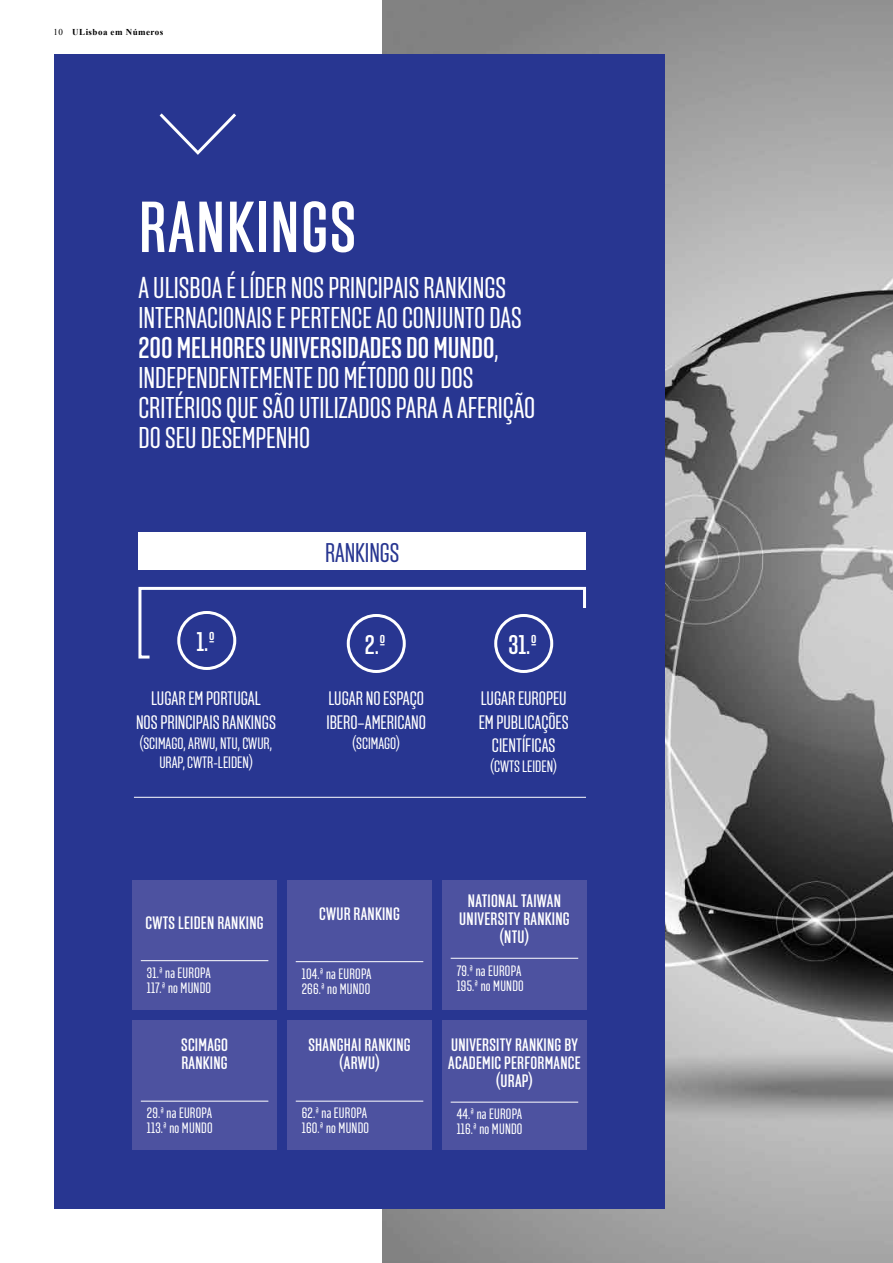
<style>
.page{position:relative;width:893px;height:1263px;background:#fff}
.page>*{position:absolute;margin:0;border:0;box-sizing:border-box;transform-origin:0 0}
.t1{font:500 72px "Solido Compressed";letter-spacing:.025em;color:#fff}
.t2{font:30px/30px "Solido Compressed";color:#fff}
.t3{font:500 27px "Solido Compressed";color:#fff}
.t4{font:27px "Solido Compressed";color:#283691}
.t5{font:19.5px/23.4px "Solido Compressed";color:#fff;text-align:center}
.t6{font:500 18px/18px "Solido Compressed";letter-spacing:.015em;color:#fff;text-align:center}
.t7{font:16.5px/19.8px "Solido Compressed";color:#fff;text-align:center}
.t8{font:15px/15px "Solido Compressed";letter-spacing:.015em;color:#fff}
.t9{font:700 9px "Times New Roman";letter-spacing:.05em;color:#000}
.s1{font-weight:400}
.s2{font-weight:500}
</style>
<div class="page">
<img style="left:383px;top:0;width:510px;height:1263px">
<div style="left:54px;top:54px;width:611px;height:1155px;background:#283691"></div>
<svg style="left:160px;top:113px;width:76px;height:42px"></svg>
<div style="left:287px;top:880px;width:145px;height:130px;background:#4d52a0"></div>
<hr style="left:296px;top:961px;width:127px;height:1px;background:#fff">
<div style="left:132px;top:880px;width:145px;height:130px;background:#4d52a0"></div>
<hr style="left:141px;top:960px;width:127px;height:1px;background:#fff">
<div style="left:442px;top:880px;width:145px;height:130px;background:#4d52a0"></div>
<hr style="left:451px;top:958px;width:127px;height:1px;background:#fff">
<div style="left:442px;top:1020px;width:145px;height:129px;background:#4d52a0"></div>
<hr style="left:451px;top:1102px;width:127px;height:1px;background:#fff">
<div style="left:132px;top:1020px;width:145px;height:129px;background:#4d52a0"></div>
<hr style="left:141px;top:1101px;width:127px;height:1px;background:#fff">
<div style="left:177px;top:611px;width:59px;height:59px;border:3px solid #fff;border-radius:50%"></div>
<div style="left:347px;top:614px;width:59px;height:59px;border:3px solid #fff;border-radius:50%"></div>
<div style="left:494px;top:614px;width:59px;height:59px;border:3px solid #fff;border-radius:50%"></div>
<svg style="left:138px;top:586px;width:448px;height:74px"></svg>
<div style="left:138px;top:533px;width:448px;height:37px;background:#fff"></div>
<hr style="left:134px;top:797px;width:452px;height:1px;background:#fff">
<div style="left:287px;top:1020px;width:145px;height:129px;background:#4d52a0"></div>
<hr style="left:296px;top:1101px;width:127px;height:1px;background:#fff">
<p class="t9" style="left:54px;top:26px;width:111px"><span class="s1">10</span> ULisboa em Números</p>
<h1 class="t1" style="left:139px;top:186px;width:219px">RANKINGS</h1>
<p class="t2" style="left:138px;top:274px;width:398px">A ULISBOA É LÍDER NOS PRINCIPAIS RANKINGS INTERNACIONAIS E PERTENCE AO CONJUNTO DAS <span class="s2">200 MELHORES UNIVERSIDADES DO MUNDO</span>, INDEPENDENTEMENTE DO MÉTODO OU DOS CRITÉRIOS QUE SÃO UTILIZADOS PARA A AFERIÇÃO DO SEU DESEMPENHO</p>
<p class="t4" style="left:325px;top:537px;width:76px">RANKINGS</p>
<p class="t3" style="left:196px;top:626px;width:20px">1.º</p>
<p class="t3" style="left:365px;top:629px;width:22px">2.º</p>
<p class="t3" style="left:508px;top:629px;width:30px">31.º</p>
<p class="t5" style="left:136px;top:688px;width:141px">LUGAR EM PORTUGAL<br>NOS PRINCIPAIS RANKINGS</p>
<p class="t7" style="left:140px;top:734px;width:134px">(SCIMAGO, ARWU, NTU, CWUR,<br>URAP, CWTR-LEIDEN)</p>
<p class="t5" style="left:326px;top:688px;width:101px;text-align:left">LUGAR NO ESPAÇO<br>IBERO–AMERICANO</p>
<p class="t7" style="left:353px;top:734px;width:49px">(SCIMAGO)</p>
<p class="t5" style="left:479px;top:688px;width:91px">LUGAR EUROPEU<br>EM PUBLICAÇÕES<br>CIENTÍFICAS</p>
<p class="t7" style="left:491px;top:757px;width:68px">(CWTS LEIDEN)</p>
<p class="t6" style="left:146px;top:914px;width:118px">CWTS LEIDEN RANKING</p>
<p class="t8" style="left:147px;top:966px;width:66px">31.ª na EUROPA<br>117.ª no MUNDO</p>
<p class="t6" style="left:181px;top:1037px;width:48px;text-align:left">SCIMAGO<br>RANKING</p>
<p class="t8" style="left:147px;top:1106px;width:67px">29.ª na EUROPA<br>113.ª no MUNDO</p>
<p class="t6" style="left:319px;top:906px;width:81px">CWUR RANKING</p>
<p class="t8" style="left:302px;top:967px;width:71px">104.ª na EUROPA<br>266.ª no MUNDO</p>
<p class="t6" style="left:308px;top:1037px;width:103px">SHANGHAI RANKING (ARWU)</p>
<p class="t8" style="left:302px;top:1106px;width:69px">62.ª na EUROPA<br>160.ª no MUNDO</p>
<p class="t6" style="left:459px;top:893px;width:111px">NATIONAL TAIWAN<br>UNIVERSITY RANKING (NTU)</p>
<p class="t8" style="left:457px;top:963px;width:69px">79.ª na EUROPA<br>195.ª no MUNDO</p>
<p class="t6" style="left:448px;top:1037px;width:134px">UNIVERSITY RANKING BY<br>ACADEMIC PERFORMANCE (URAP)</p>
<p class="t8" style="left:457px;top:1107px;width:67px">44.ª na EUROPA<br>116.ª no MUNDO</p>
</div>
